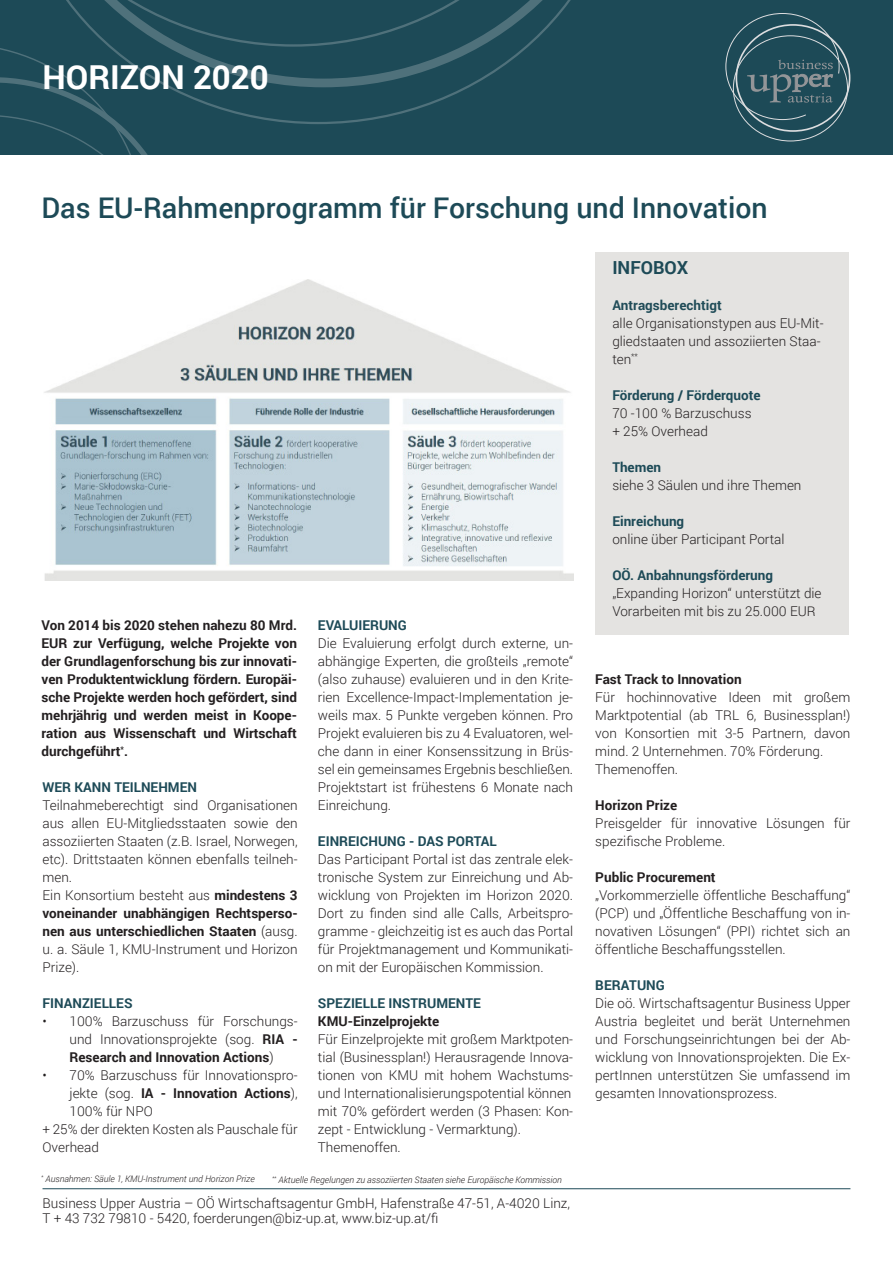
<style>
.page{position:relative;width:893px;height:1263px;background:#fff}
.page>*{position:absolute;margin:0;border:0;box-sizing:border-box;transform-origin:0 0}
.t1{font:700 33px "Roboto";color:#fff}
.t2{font:500 28.5px "Roboto";color:#1d4a57}
.t3{font:700 18px "Roboto";color:#1d4a57}
.t4{font:300 13.5px/18px "Roboto";color:#231f20;text-align:justify}
.t5{font:700 13.5px/18px "Roboto";color:#231f20;text-align:justify}
.t6{font:700 13.5px "Roboto";color:#1d4a57}
.t7{font:700 13.5px "Roboto";color:#204c58}
.t8{font:italic 300 9px "Roboto";color:#231f20}
.s1{font-weight:300}
.s2{font-weight:700}
</style>
<div class="page">
<div style="left:0;top:0;width:893px;height:154px;background:#1d4a57"></div>
<svg style="left:0;top:0;width:571px;height:154px"></svg>
<svg style="left:725px;top:13px;width:115px;height:107px"></svg>
<hr style="left:43px;top:1188px;width:807px;height:1px;background:#1d4a57">
<div style="left:595px;top:252px;width:254px;height:382px;background:#e4e3e1"></div>
<img style="left:44px;top:279px;width:529px;height:302px">
<p class="t1" style="left:43px;top:54px;width:228px">HORIZON 2020</p>
<p class="t2" style="left:42px;top:188px;width:728px">Das EU-Rahmenprogramm für Forschung und Innovation</p>
<p class="t5" style="left:42px;top:616px;width:257px">Von 2014 bis 2020 stehen nahezu 80 Mrd.<br>EUR zur Verfügung, welche Projekte von der Grundlagenforschung bis zur innovati&shy;ven Produktentwicklung fördern. Europäi&shy;sche Projekte werden hoch gefördert, sind mehrjährig und werden meist in Koope&shy;ration aus Wissenschaft und Wirtschaft durchgeführt<sup>*</sup>.</p>
<p class="t6" style="left:43px;top:778px;width:156px">WER KANN TEILNEHMEN</p>
<p class="t4" style="left:43px;top:796px;width:257px">Teilnahmeberechtigt sind Organisationen aus allen EU-Mitgliedsstaaten sowie den assoziierten Staaten (z.B. Israel, Norwegen, etc). Drittstaaten können ebenfalls teilneh&shy;men.</p>
<p class="t5" style="left:43px;top:886px;width:257px"><span class="s1">Ein Konsortium besteht aus</span> mindestens 3 voneinander unabhängigen Rechtsperso&shy;nen aus unterschiedlichen Staaten <span class="s1">(ausg. u. a. Säule 1, KMU-Instrument und Horizon Prize).</span></p>
<p class="t6" style="left:43px;top:994px;width:92px">FINANZIELLES</p>
<p class="t4" style="left:70px;top:1012px;width:230px;text-indent:-27px">• 100% Barzuschuss für Forschungs&shy;und Innovationsprojekte (sog. <span class="s2">RIA - Research and Innovation Actions</span>)</p>
<p class="t4" style="left:70px;top:1066px;width:230px;text-indent:-27px">• 70% Barzuschuss für Innovationspro&shy;jekte (sog. <span class="s2">IA - Innovation Actions</span>), 100% für NPO</p>
<p class="t4" style="left:43px;top:1120px;width:257px">+ 25% der direkten Kosten als Pauschale für<br>Overhead</p>
<p class="t6" style="left:318px;top:616px;width:90px">EVALUIERUNG</p>
<p class="t4" style="left:318px;top:634px;width:257px">Die Evaluierung erfolgt durch externe, un&shy;abhängige Experten, die großteils „remote“ (also zuhause) evaluieren und in den Krite&shy;rien Excellence-Impact-Implementation je&shy;weils max. 5 Punkte vergeben können. Pro Projekt evaluieren bis zu 4 Evaluatoren, wel&shy;che dann in einer Konsenssitzung in Brüs&shy;sel ein gemeinsames Ergebnis beschließen.<br>Projektstart ist frühestens 6 Monate nach Einreichung.</p>
<p class="t6" style="left:318px;top:832px;width:180px">EINREICHUNG - DAS PORTAL</p>
<p class="t4" style="left:318px;top:850px;width:257px">Das Participant Portal ist das zentrale elek&shy;tronische System zur Einreichung und Ab&shy;wicklung von Projekten im Horizon 2020.<br>Dort zu finden sind alle Calls, Arbeitspro&shy;gramme - gleichzeitig ist es auch das Portal für Projektmanagement und Kommunikati&shy;on mit der Europäischen Kommission.</p>
<p class="t6" style="left:318px;top:994px;width:164px">SPEZIELLE INSTRUMENTE</p>
<p class="t5" style="left:318px;top:1012px;width:123px">KMU-Einzelprojekte</p>
<p class="t4" style="left:318px;top:1030px;width:257px">Für Einzelprojekte mit großem Marktpoten&shy;tial (Businessplan!) Herausragende Innova&shy;tionen von KMU mit hohem Wachstums&shy;und Internationalisierungspotential können</p>
<p class="t4" style="left:318px;top:1102px;width:257px">mit 70% gefördert werden (3 Phasen: Kon&shy;zept - Entwicklung - Vermarktung).</p>
<p class="t4" style="left:318px;top:1138px;width:84px">Themenoffen.</p>
<p class="t8" style="left:41px;top:1173px;width:215px"><sup>*</sup> Ausnahmen: Säule 1, KMU-Instrument und Horizon Prize</p>
<p class="t8" style="left:272px;top:1173px;width:291px"><sup>**</sup> Aktuelle Regelungen zu assoziierten Staaten siehe Europäische Kommission</p>
<p class="t4" style="left:43px;top:1193px;width:529px">Business Upper Austria – OÖ Wirtschaftsagentur GmbH, Hafenstraße 47-51, A-4020 Linz,</p>
<p class="t4" style="left:43px;top:1208px;width:397px">T + 43 732 79810 - 5420, foerderungen@biz-up.at, www.biz-up.at/fi</p>
<p class="t3" style="left:612px;top:255px;width:77px">INFOBOX</p>
<p class="t7" style="left:612px;top:295px;width:111px">Antragsberechtigt</p>
<p class="t4" style="left:612px;top:314px;width:213px;text-align:left">alle Organisationstypen aus EU-Mit&shy;gliedstaaten und assoziierten Staa&shy;ten<sup>**</sup></p>
<p class="t6" style="left:612px;top:385px;width:150px">Förderung / Förderquote</p>
<p class="t4" style="left:612px;top:404px;width:141px">70 -100 % Barzuschuss</p>
<p class="t4" style="left:612px;top:422px;width:97px">+ 25% Overhead</p>
<p class="t6" style="left:612px;top:457px;width:50px">Themen</p>
<p class="t4" style="left:612px;top:476px;width:191px">siehe 3 Säulen und ihre Themen</p>
<p class="t6" style="left:612px;top:511px;width:73px">Einreichung</p>
<p class="t4" style="left:612px;top:530px;width:174px">online über Participant Portal</p>
<p class="t6" style="left:612px;top:565px;width:162px">OÖ. Anbahnungsförderung</p>
<p class="t4" style="left:612px;top:584px;width:211px">„Expanding Horizon“ unterstützt die<br>Vorarbeiten mit bis zu 25.000 EUR</p>
<p class="t5" style="left:595px;top:670px;width:148px">Fast Track to Innovation</p>
<p class="t4" style="left:595px;top:688px;width:257px">Für hochinnovative Ideen mit großem Marktpotential (ab TRL 6, Businessplan!) von Konsortien mit 3-5 Partnern, davon mind. 2 Unternehmen. 70% Förderung.</p>
<p class="t4" style="left:595px;top:760px;width:84px">Themenoffen.</p>
<p class="t5" style="left:595px;top:796px;width:83px">Horizon Prize</p>
<p class="t4" style="left:595px;top:814px;width:257px">Preisgelder für innovative Lösungen für spezifische Probleme.</p>
<p class="t5" style="left:595px;top:868px;width:122px">Public Procurement</p>
<p class="t4" style="left:595px;top:886px;width:257px">„Vorkommerzielle öffentliche Beschaffung“ (PCP) und „Öffentliche Beschaffung von in&shy;novativen Lösungen“ (PPI) richtet sich an öffentliche Beschaffungsstellen.</p>
<p class="t6" style="left:595px;top:976px;width:71px">BERATUNG</p>
<p class="t4" style="left:595px;top:994px;width:257px">Die oö. Wirtschaftsagentur Business Upper Austria begleitet und berät Unternehmen und Forschungseinrichtungen bei der Ab&shy;wicklung von Innovationsprojekten. Die Ex&shy;pertInnen unterstützen Sie umfassend im gesamten Innovationsprozess.</p>
</div>
